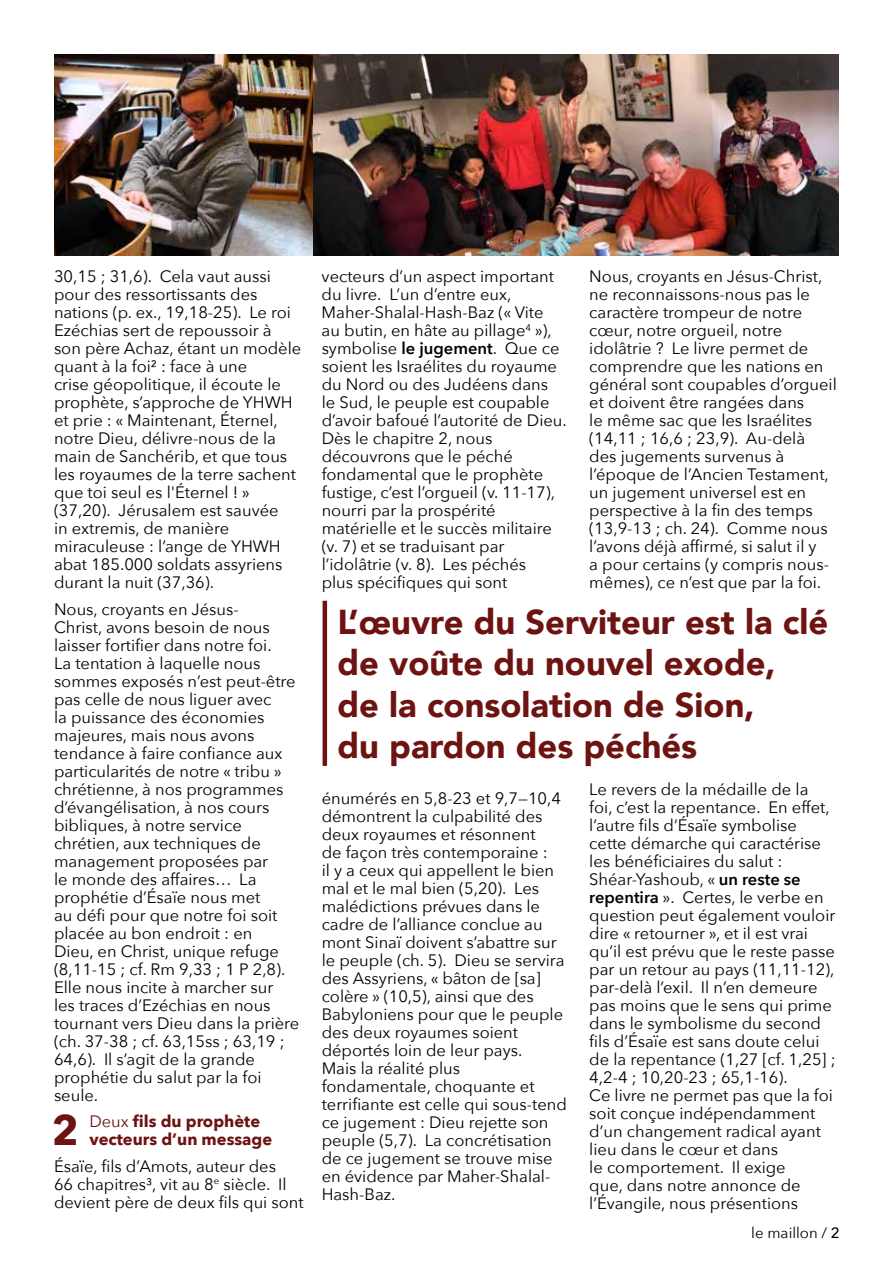
<style>
.page{position:relative;width:893px;height:1263px;background:#fff}
.page>*{position:absolute;margin:0;border:0;box-sizing:border-box;transform-origin:0 0}
.t1{font:700 41.85px "Avenir Next";color:#6d1412}
.t2{font:900 34.5px/41.4px "Avenir";color:#6d1412}
.t3{font:16.5px/18px "Avenir Next";color:#000}
.t4{font:700 16.5px/18px "Avenir Next";color:#6d1412}
.t5{font:15px "Avenir Next";color:#000}
.s1{font-weight:400}
.s2{font-weight:600}
.s3{font-weight:500}
</style>
<div class="page">
<hr style="left:323px;top:601px;width:4px;height:165px;background:#6d1412">
<img style="left:312px;top:54px;width:527px;height:201px">
<img style="left:54px;top:54px;width:258px;height:201px">
<p class="t3" style="left:54px;top:267px;width:249px">30,15 ; 31,6). Cela vaut aussi pour des ressortissants des nations (p. ex., 19,18-25). Le roi<br>Ezéchias sert de repoussoir à son père Achaz, étant un modèle quant à la foi² : face à une<br>crise géopolitique, il écoute le prophète, s’approche de YHWH et prie : « Maintenant, Éternel, notre Dieu, délivre‑nous de la main de Sanchérib, et que tous les royaumes de la terre sachent que toi seul es l'Éternel ! » (37,20). Jérusalem est sauvée<br>in extremis, de manière miraculeuse : l’ange de YHWH abat 185.000 soldats assyriens durant la nuit (37,36).</p>
<p class="t3" style="left:54px;top:599px;width:247px">Nous, croyants en Jésus-<br>Christ, avons besoin de nous laisser fortifier dans notre foi.<br>La tentation à laquelle nous sommes exposés n’est peut-être pas celle de nous liguer avec<br>la puissance des économies majeures, mais nous avons tendance à faire confiance aux particularités de notre « tribu » chrétienne, à nos programmes d’évangélisation, à nos cours bibliques, à notre service chrétien, aux techniques de management proposées par<br>le monde des affaires… La prophétie d’Ésaïe nous met<br>au défi pour que notre foi soit placée au bon endroit : en<br>Dieu, en Christ, unique refuge (8,11-15 ; cf. Rm 9,33 ; 1 P 2,8).<br>Elle nous incite à marcher sur<br>les traces d’Ezéchias en nous tournant vers Dieu dans la prière (ch. 37-38 ; cf. 63,15ss ; 63,19 ;<br>64,6). Il s’agit de la grande prophétie du salut par la foi seule.</p>
<h1 class="t1" style="left:52px;top:1094px;width:29px">2</h1>
<p class="t4" style="left:89px;top:1112px;width:184px"><span class="s1">Deux</span> fils du prophète vecteurs d’un message</p>
<p class="t3" style="left:54px;top:1156px;width:251px">Ésaïe, fils d’Amots, auteur des<br>66 chapitres³, vit au 8<sup>e</sup> siècle. Il devient père de deux fils qui sont</p>
<p class="t3" style="left:322px;top:267px;width:247px">vecteurs d’un aspect important du livre. L’un d’entre eux,<br>Maher‑Shalal‑Hash‑Baz (« Vite<br>au butin, en hâte au pillage<sup>4</sup> »), symbolise <span class="s2">le jugement</span>. Que ce soient les Israélites du royaume du Nord ou des Judéens dans<br>le Sud, le peuple est coupable d’avoir bafoué l’autorité de Dieu.<br>Dès le chapitre 2, nous découvrons que le péché fondamental que le prophète fustige, c’est l’orgueil (v. 11‑17), nourri par la prospérité matérielle et le succès militaire (v. 7) et se traduisant par l’idolâtrie (v. 8). Les péchés<br>plus spécifiques qui sont</p>
<p class="t3" style="left:589px;top:267px;width:249px">Nous, croyants en Jésus-Christ, ne reconnaissons-nous pas le caractère trompeur de notre cœur, notre orgueil, notre idolâtrie ? Le livre permet de comprendre que les nations en général sont coupables d’orgueil et doivent être rangées dans<br>le même sac que les Israélites (14,11 ; 16,6 ; 23,9). Au-delà<br>des jugements survenus à l’époque de l’Ancien Testament, un jugement universel est en perspective à la fin des temps (13,9-13 ; ch. 24). Comme nous l’avons déjà affirmé, si salut il y<br>a pour certains (y compris nous&shy;mêmes), ce n’est que par la foi.</p>
<h2 class="t2" style="left:338px;top:600px;width:492px">L’œuvre du Serviteur est la clé de voûte du nouvel exode,<br>de la consolation de Sion,<br>du pardon des péchés</h2>
<p class="t3" style="left:322px;top:789px;width:247px">énumérés en 5,8-23 et 9,7—10,4 démontrent la culpabilité des deux royaumes et résonnent<br>de façon très contemporaine :<br>il y a ceux qui appellent le bien mal et le mal bien (5,20). Les malédictions prévues dans le cadre de l’alliance conclue au mont Sinaï doivent s’abattre sur le peuple (ch. 5). Dieu se servira des Assyriens, « bâton de [sa] colère » (10,5), ainsi que des<br>Babyloniens pour que le peuple des deux royaumes soient déportés loin de leur pays.<br>Mais la réalité plus fondamentale, choquante et terrifiante est celle qui sous-tend ce jugement : Dieu rejette son peuple (5,7). La concrétisation de ce jugement se trouve mise en évidence par Maher-Shalal-<br>Hash-Baz.</p>
<p class="t3" style="left:589px;top:779px;width:248px">Le revers de la médaille de la foi, c’est la repentance. En effet, l’autre fils d’Ésaïe symbolise cette démarche qui caractérise les bénéficiaires du salut :<br>Shéar-Yashoub, « <span class="s2">un reste se repentira</span> ». Certes, le verbe en question peut également vouloir dire « retourner », et il est vrai qu’il est prévu que le reste passe par un retour au pays (11,11-12), par-delà l’exil. Il n’en demeure pas moins que le sens qui prime dans le symbolisme du second fils d’Ésaïe est sans doute celui de la repentance (1,27 [cf. 1,25] ;<br>4,2-4 ; 10,20-23 ; 65,1-16).<br>Ce livre ne permet pas que la foi soit conçue indépendamment d’un changement radical ayant lieu dans le cœur et dans<br>le comportement. Il exige<br>que, dans notre annonce de l’Évangile, nous présentions</p>
<p class="t5" style="left:751px;top:1220px;width:90px">le maillon / <span class="s3">2</span></p>
</div>
